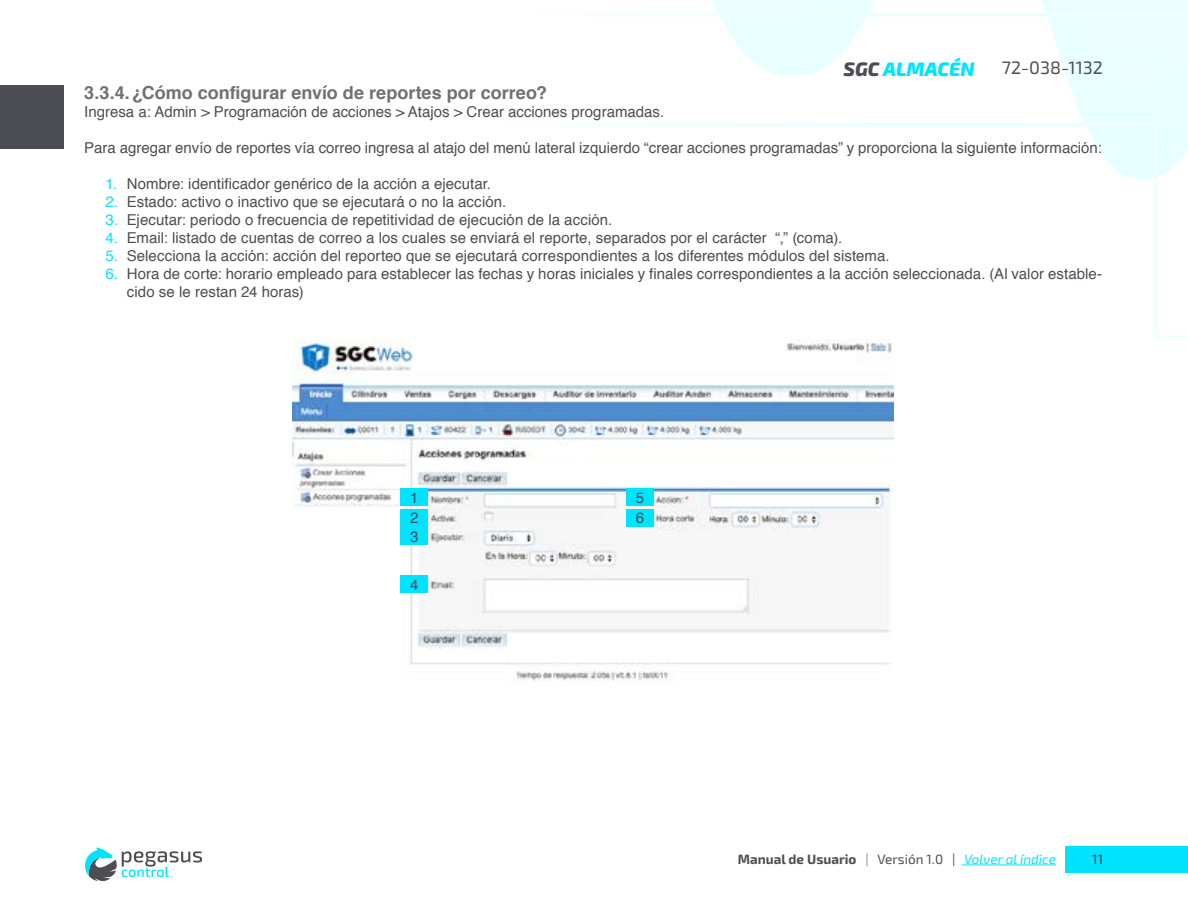
<style>
.page{position:relative;width:1188px;height:918px;background:#fff}
.page>*{position:absolute;margin:0;border:0;box-sizing:border-box;transform-origin:0 0}
.t1{font:italic 800 19.5px "Exo 2";color:#00e3ff}
.t2{font:700 18px "Helvetica";color:#707076}
.t3{font:18px "Exo 2";color:#4d4d54}
.t4{font:15px/20.7px "Helvetica";color:#4d4d54}
.t5{font:700 13.5px "Exo 2";color:#4d4d54}
.t6{font:500 13.5px "Exo 2";color:#4d4d54}
.s1{color:#4d4d54}
.s2{color:#00e3ff}
.s3{font-weight:400;color:#828287}
.s4{font-weight:400}
.s5{font-weight:400;font-style:italic;color:#00e3ff}
</style>
<div class="page">
<img style="left:1px;top:0;width:1187px;height:882px">
<div style="left:1066px;top:846px;width:122px;height:27px;background:#00e3ff"></div>
<div style="left:1px;top:85px;width:63px;height:63px;background:#4d4d54"></div>
<svg style="left:85px;top:847px;width:117px;height:34px"></svg>
<hr style="left:962px;top:865px;width:94px;height:1px;background:#00e3ff">
<img style="left:293px;top:340px;width:601px;height:342px">
<div style="left:401px;top:488px;width:27px;height:17px;background:#00e3ff"></div>
<div style="left:401px;top:509px;width:27px;height:17px;background:#00e3ff"></div>
<div style="left:401px;top:528px;width:27px;height:17px;background:#00e3ff"></div>
<div style="left:401px;top:576px;width:27px;height:17px;background:#00e3ff"></div>
<div style="left:626px;top:488px;width:28px;height:17px;background:#00e3ff"></div>
<div style="left:626px;top:509px;width:28px;height:17px;background:#00e3ff"></div>
<h1 class="t1" style="left:844px;top:53px;width:133px"><span class="s1">SGC</span> ALMACÉN</h1>
<p class="t3" style="left:1002px;top:56px;width:103px">72-038-1132</p>
<p class="t2" style="left:84px;top:78px;width:464px">3.3.4.¿Cómo configurar envío de reportes por correo?</p>
<p class="t4" style="left:84px;top:101px;width:581px">Ingresa a: Admin &gt; Programación de acciones &gt; Atajos &gt; Crear acciones programadas.</p>
<p class="t4" style="left:84px;top:137px;width:1019px">Para agregar envío de reportes vía correo ingresa al atajo del menú lateral izquierdo “crear acciones programadas” y proporciona la siguiente información:</p>
<p class="t4" style="left:106px;top:173px;width:387px"><span class="s2">1.</span> Nombre: identificador genérico de la acción a ejecutar.</p>
<p class="t4" style="left:106px;top:191px;width:402px"><span class="s2">2.</span> Estado: activo o inactivo que se ejecutará o no la acción.</p>
<p class="t4" style="left:106px;top:209px;width:508px"><span class="s2">3.</span> Ejecutar: periodo o frecuencia de repetitividad de ejecución de la acción.</p>
<p class="t4" style="left:106px;top:227px;width:738px"><span class="s2">4.</span> Email: listado de cuentas de correo a los cuales se enviará el reporte, separados por el carácter “,” (coma).</p>
<p class="t4" style="left:106px;top:245px;width:786px"><span class="s2">5.</span> Selecciona la acción: acción del reporteo que se ejecutará correspondientes a los diferentes módulos del sistema.</p>
<p class="t4" style="left:127px;top:265px;width:977px;line-height:18px;text-indent:-21px"><span class="s2">6.</span> Hora de corte: horario empleado para establecer las fechas y horas iniciales y finales correspondientes a la acción seleccionada. (Al valor estable&shy;cido se le restan 24 horas)</p>
<p class="t4" style="left:410px;top:487px;width:10px">1<br>2</p>
<p class="t4" style="left:410px;top:527px;width:10px">3</p>
<p class="t4" style="left:410px;top:574px;width:10px">4</p>
<p class="t4" style="left:636px;top:487px;width:10px">5<br>6</p>
<p class="t5" style="left:738px;top:849px;width:320px">Manual de Usuario <span class="s3">|</span> <span class="s4">Versión 1.0 |</span> <span class="s5">Volver al índice</span></p>
<p class="t6" style="left:1092px;top:849px;width:12px">11</p>
</div>
